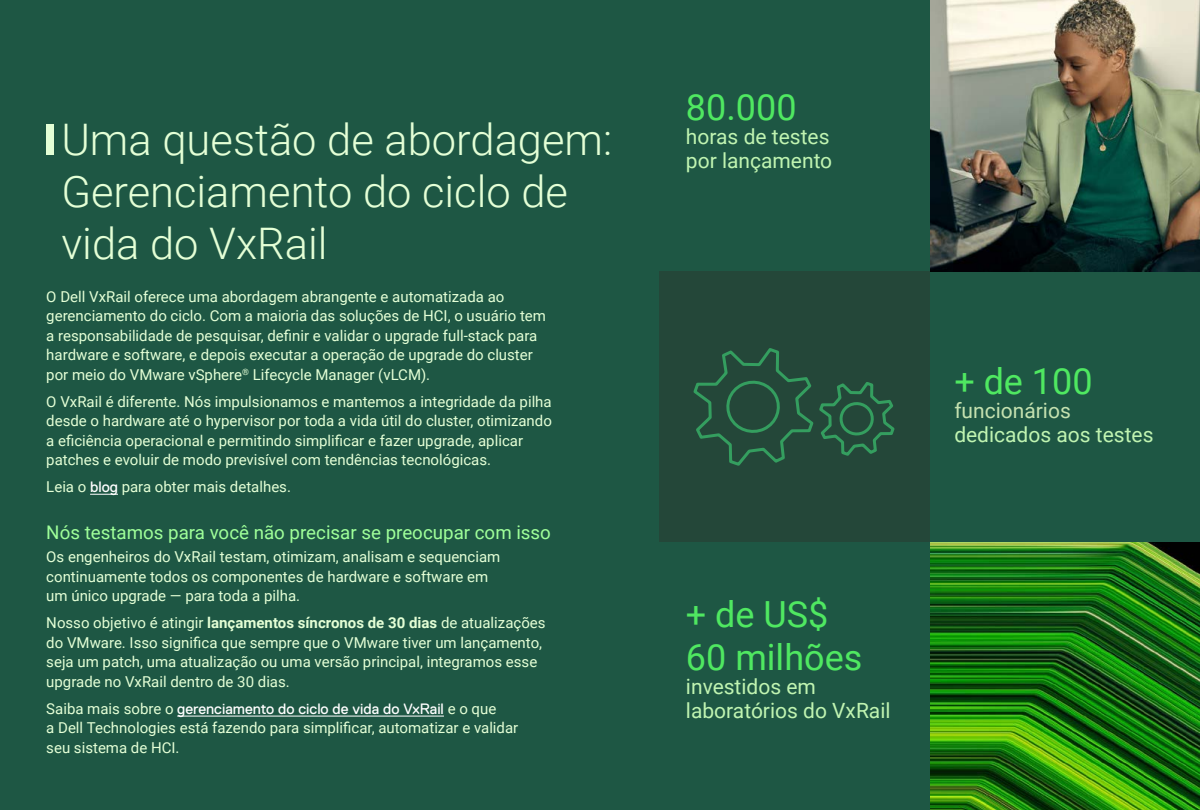
<style>
.page{position:relative;width:1200px;height:810px;background:#1e5744}
.page>*{position:absolute;margin:0;border:0;box-sizing:border-box;transform-origin:0 0}
.t1{font:300 43.5px/52.2px "Roboto";color:#e4ffd6}
.t2{font:36px/43.2px "Roboto";color:#4fe861}
.t3{font:21px/24px "Roboto";color:#c0f4b1}
.t4{font:21px "Roboto";color:#c5e1b0}
.t5{font:18.75px "Roboto";color:#9fff99}
.t6{font:16.5px "Roboto";color:#fff}
.t7{font:15px/19.5px "Roboto";color:#e4ffd6}
.t8{font:15px "Dell Replica";color:#fff}
.s1{font-family:"Dell Replica";color:#fff}
.s2{font-weight:700}
.s3{font-family:"Roboto";color:#e4ffd6}
</style>
<div class="page">
<svg style="left:90px;top:494px;width:28px;height:1px"></svg>
<hr style="left:177px;top:716px;width:267px;height:1px;background:#fff">
<img style="left:930px;top:0;width:270px;height:271px">
<img style="left:930px;top:542px;width:270px;height:268px">
<div style="left:659px;top:272px;width:270px;height:270px;background:#244739"></div>
<svg style="left:693px;top:348px;width:202px;height:118px"></svg>
<div style="left:46px;top:124px;width:8px;height:30px;background:#e4ffd6"></div>
<h1 class="t1" style="left:61px;top:112px;width:552px">Uma questão de abordagem:<br>Gerenciamento do ciclo de vida do VxRail</h1>
<p class="t7" style="left:46px;top:286px;width:501px">O Dell VxRail oferece uma abordagem abrangente e automatizada ao gerenciamento do ciclo. Com a maioria das soluções de HCI, o usuário tem a responsabilidade de pesquisar, definir e validar o upgrade full-stack para hardware e software, e depois executar a operação de upgrade do cluster por meio do VMware vSphere<sup>®</sup> Lifecycle Manager (vLCM).</p>
<p class="t7" style="left:46px;top:391px;width:507px">O VxRail é diferente. Nós impulsionamos e mantemos a integridade da pilha desde o hardware até o hypervisor por toda a vida útil do cluster, otimizando a eficiência operacional e permitindo simplificar e fazer upgrade, aplicar patches e evoluir de modo previsível com tendências tecnológicas.</p>
<p class="t7" style="left:46px;top:476px;width:246px">Leia o <span class="s1">blog</span> para obter mais detalhes.</p>
<p class="t5" style="left:46px;top:519px;width:506px">Nós testamos para você não precisar se preocupar com isso</p>
<p class="t7" style="left:46px;top:547px;width:456px">Os engenheiros do VxRail testam, otimizam, analisam e sequenciam continuamente todos os componentes de hardware e software em um único upgrade — para toda a pilha.</p>
<p class="t7" style="left:46px;top:613px;width:501px">Nosso objetivo é atingir <span class="s2">lançamentos síncronos de 30 dias</span> de atualizações do VMware. Isso significa que sempre que o VMware tiver um lançamento, seja um patch, uma atualização ou uma versão principal, integramos esse upgrade no VxRail dentro de 30 dias.</p>
<p class="t8" style="left:46px;top:700px;width:452px"><span class="s3">Saiba mais sobre o</span> gerenciamento do ciclo de vida do VxRail <span class="s3">e o que</span></p>
<p class="t7" style="left:46px;top:718px;width:474px">a Dell Technologies está fazendo para simplificar, automatizar e validar seu sistema de HCI.</p>
<p class="t6" style="left:45px;top:742px;width:48px">eBook</p>
<h2 class="t2" style="left:686px;top:84px;width:112px">80.000</h2>
<h3 class="t3" style="left:686px;top:124px;width:148px">horas de testes por lançamento</h3>
<h2 class="t2" style="left:686px;top:591px;width:178px">+ de US$<br>60 milhões</h2>
<h3 class="t3" style="left:686px;top:674px;width:206px">investidos em laboratórios do VxRail</h3>
<h2 class="t2" style="left:954px;top:358px;width:140px">+ de 100</h2>
<h3 class="t4" style="left:954px;top:396px;width:118px">funcionários</h3>
<h3 class="t3" style="left:954px;top:422px;width:201px">dedicados aos testes</h3>
</div>
